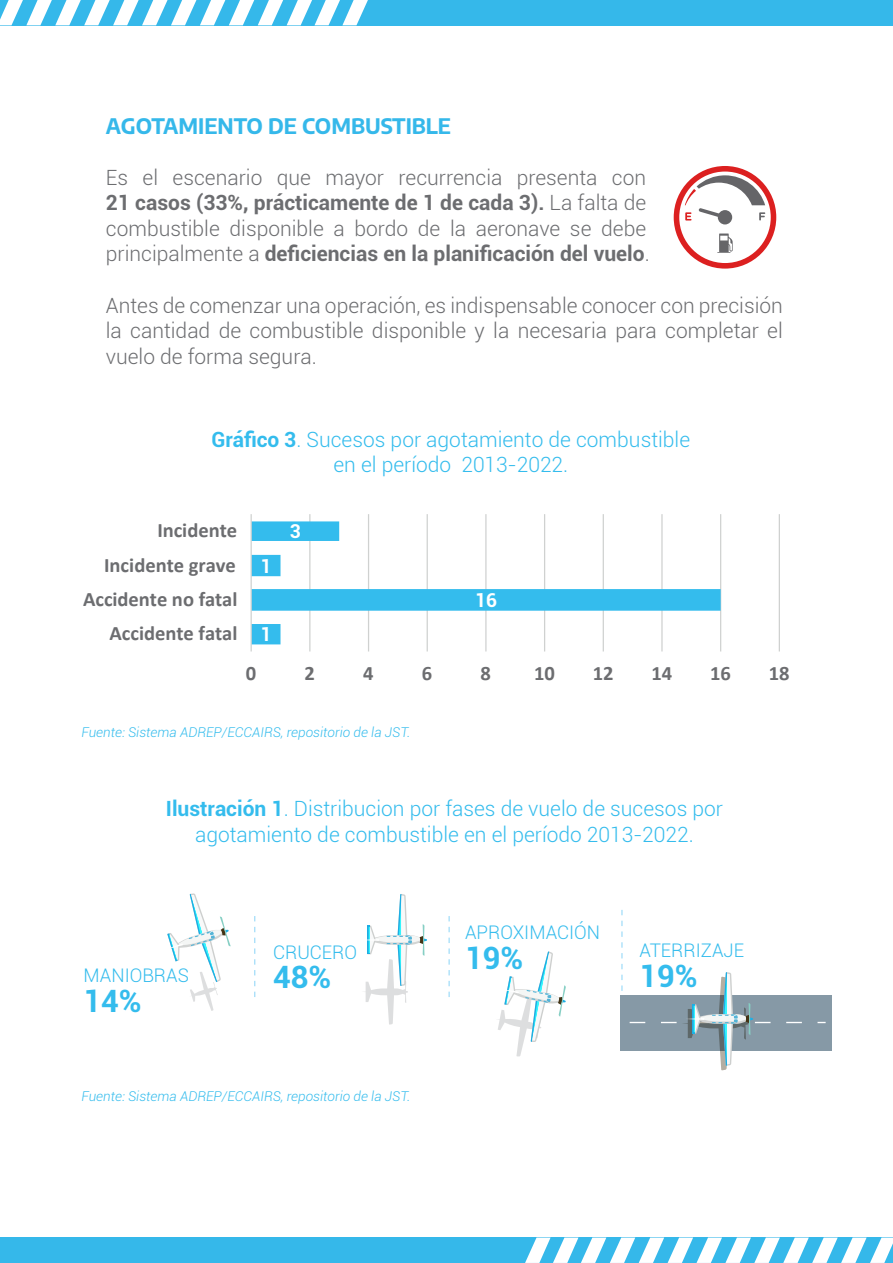
<style>
.page{position:relative;width:893px;height:1263px;background:#fff}
.page>*{position:absolute;margin:0;border:0;box-sizing:border-box;transform-origin:0 0}
.t1{font:700 30.75px "Roboto";color:#34bced}
.t2{font:300 21px/25.5px "Roboto";color:#6c6d70}
.t3{font:300 21px/25.5px "Roboto";color:#34bced;text-align:center}
.t4{font:700 21px "Encode Sans";color:#35b8ea}
.t5{font:700 20.55px "Calibri";color:#6c6d70}
.t6{font:700 19.2px "Roboto";color:#fff}
.t7{font:300 18.75px "Roboto";color:#34bced}
.t8{font:italic 300 13.5px "Roboto";color:#34bced}
.s1{font-weight:700}
</style>
<div class="page">
<div style="left:620px;top:995px;width:212px;height:55px;background:#8699a6"></div>
<div style="left:0;top:0;width:893px;height:25px;background:#35b8ea"></div>
<svg style="left:0;top:0;width:368px;height:25px"></svg>
<div style="left:0;top:1237px;width:893px;height:26px;background:#35b8ea"></div>
<svg style="left:525px;top:1237px;width:368px;height:26px"></svg>
<svg style="left:630px;top:972px;width:180px;height:98px"></svg>
<svg style="left:365px;top:894px;width:62px;height:130px"></svg>
<svg style="left:167px;top:893px;width:64px;height:118px"></svg>
<svg style="left:498px;top:951px;width:68px;height:105px"></svg>
<svg style="left:254px;top:916px;width:1px;height:81px"></svg>
<svg style="left:448px;top:916px;width:2px;height:81px"></svg>
<svg style="left:621px;top:910px;width:2px;height:81px"></svg>
<svg style="left:674px;top:166px;width:102px;height:103px"></svg>
<hr style="left:779px;top:514px;width:1px;height:137px;background:#cfd1d0">
<hr style="left:720px;top:514px;width:1px;height:137px;background:#cfd1d0">
<hr style="left:661px;top:514px;width:2px;height:137px;background:#cfd1d0">
<hr style="left:603px;top:514px;width:1px;height:137px;background:#cfd1d0">
<hr style="left:544px;top:514px;width:1px;height:137px;background:#cfd1d0">
<hr style="left:485px;top:514px;width:2px;height:137px;background:#cfd1d0">
<hr style="left:427px;top:514px;width:1px;height:137px;background:#cfd1d0">
<hr style="left:368px;top:514px;width:1px;height:137px;background:#cfd1d0">
<hr style="left:309px;top:514px;width:1px;height:137px;background:#cfd1d0">
<svg style="left:252px;top:521px;width:469px;height:123px"></svg>
<hr style="left:251px;top:514px;width:1px;height:137px;background:#cfd1d0">
<p class="t4" style="left:106px;top:110px;width:347px">AGOTAMIENTO DE COMBUSTIBLE</p>
<p class="t2" style="left:106px;top:164px;width:545px">Es el escenario que mayor recurrencia presenta con <span class="s1">21 casos (33%, prácticamente de 1 de cada 3).</span> La falta de combustible disponible a bordo de la aeronave se debe principalmente a <span class="s1">deficiencias en la planificación del vuelo</span>.</p>
<p class="t2" style="left:106px;top:292px;width:678px;text-align:justify">Antes de comenzar una operación, es indispensable conocer con precisión la cantidad de combustible disponible y la necesaria para completar el vuelo de forma segura.</p>
<p class="t3" style="left:212px;top:426px;width:480px"><span class="s1">Gráfico 3</span>. Sucesos por agotamiento de combustible en el período 2013-2022.</p>
<p class="t5" style="left:157px;top:516px;width:81px">Incidente</p>
<p class="t6" style="left:290px;top:518px;width:12px">3</p>
<p class="t5" style="left:104px;top:550px;width:133px">Incidente grave</p>
<p class="t6" style="left:261px;top:552px;width:12px">1</p>
<p class="t5" style="left:83px;top:585px;width:156px">Accidente no fatal</p>
<p class="t6" style="left:475px;top:586px;width:23px">16</p>
<p class="t5" style="left:110px;top:619px;width:129px">Accidente fatal</p>
<p class="t6" style="left:260px;top:621px;width:12px">1</p>
<p class="t5" style="left:246px;top:659px;width:12px">0</p>
<p class="t5" style="left:304px;top:659px;width:12px">2</p>
<p class="t5" style="left:363px;top:659px;width:12px">4</p>
<p class="t5" style="left:422px;top:659px;width:12px">6</p>
<p class="t5" style="left:481px;top:659px;width:12px">8</p>
<p class="t5" style="left:534px;top:659px;width:22px">10</p>
<p class="t5" style="left:593px;top:659px;width:22px">12</p>
<p class="t5" style="left:651px;top:659px;width:22px">14</p>
<p class="t5" style="left:710px;top:659px;width:22px">16</p>
<p class="t5" style="left:769px;top:659px;width:22px">18</p>
<p class="t8" style="left:81px;top:723px;width:330px">Fuente: Sistema ADREP/ECCAIRS, repositorio de la JST.</p>
<p class="t3" style="left:166px;top:795px;width:559px"><span class="s1">Ilustración 1</span>. Distribucion por fases de vuelo de sucesos por agotamiento de combustible en el período 2013-2022.</p>
<p class="t7" style="left:273px;top:939px;width:86px">CRUCERO</p>
<p class="t7" style="left:84px;top:963px;width:107px">MANIOBRAS</p>
<h1 class="t1" style="left:273px;top:955px;width:60px">48%</h1>
<h1 class="t1" style="left:84px;top:979px;width:60px">14%</h1>
<p class="t8" style="left:81px;top:1086px;width:330px">Fuente: Sistema ADREP/ECCAIRS, repositorio de la JST.</p>
<p class="t7" style="left:465px;top:920px;width:137px">APROXIMACIÓN</p>
<h1 class="t1" style="left:465px;top:936px;width:60px">19%</h1>
<p class="t7" style="left:639px;top:937px;width:106px">ATERRIZAJE</p>
<h1 class="t1" style="left:639px;top:954px;width:60px">19%</h1>
</div>
